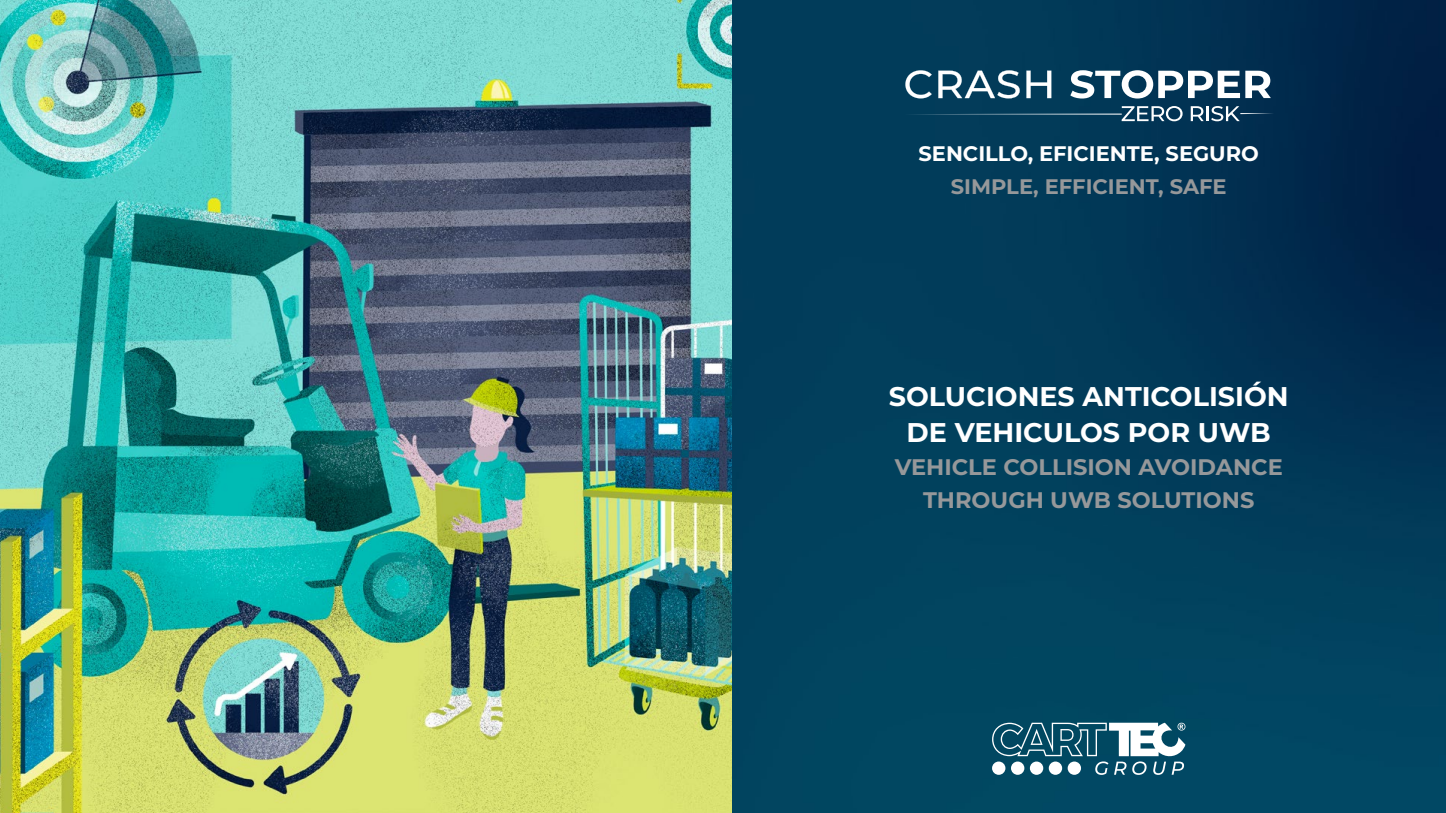
<style>
.page{position:relative;width:1446px;height:813px;background:#fff}
.page>*{position:absolute;margin:0;border:0;box-sizing:border-box;transform-origin:0 0}
.t1{font:700 27px/36px "Montserrat";color:#fff;text-align:center}
.t2{font:700 22.5px/33px "Montserrat";color:#96989a;text-align:center}
.t3{font:700 21px "Montserrat";color:#fff}
.t4{font:700 21px "Montserrat";color:#96989a}
</style>
<div class="page">
<img style="left:731px;top:0;width:715px;height:812px">
<svg style="left:1070px;top:70px;width:201px;height:28px"></svg>
<svg style="left:905px;top:70px;width:27px;height:28px"></svg>
<svg style="left:938px;top:70px;width:82px;height:28px"></svg>
<svg style="left:1026px;top:71px;width:25px;height:27px"></svg>
<svg style="left:1190px;top:106px;width:84px;height:15px"></svg>
<svg style="left:903px;top:106px;width:279px;height:15px;background:#1c4e6a"></svg>
<img style="left:0;top:0;width:731px;height:812px">
<svg style="left:992px;top:722px;width:193px;height:52px"></svg>
<p class="t3" style="left:918px;top:139px;width:342px">SENCILLO, EFICIENTE, SEGURO</p>
<p class="t4" style="left:951px;top:172px;width:277px">SIMPLE, EFFICIENT, SAFE</p>
<p class="t1" style="left:889px;top:376px;width:401px">SOLUCIONES ANTICOLISIÓN<br>DE VEHICULOS POR UWB</p>
<p class="t2" style="left:895px;top:449px;width:390px">VEHICLE COLLISION AVOIDANCE<br>THROUGH UWB SOLUTIONS</p>
</div>
